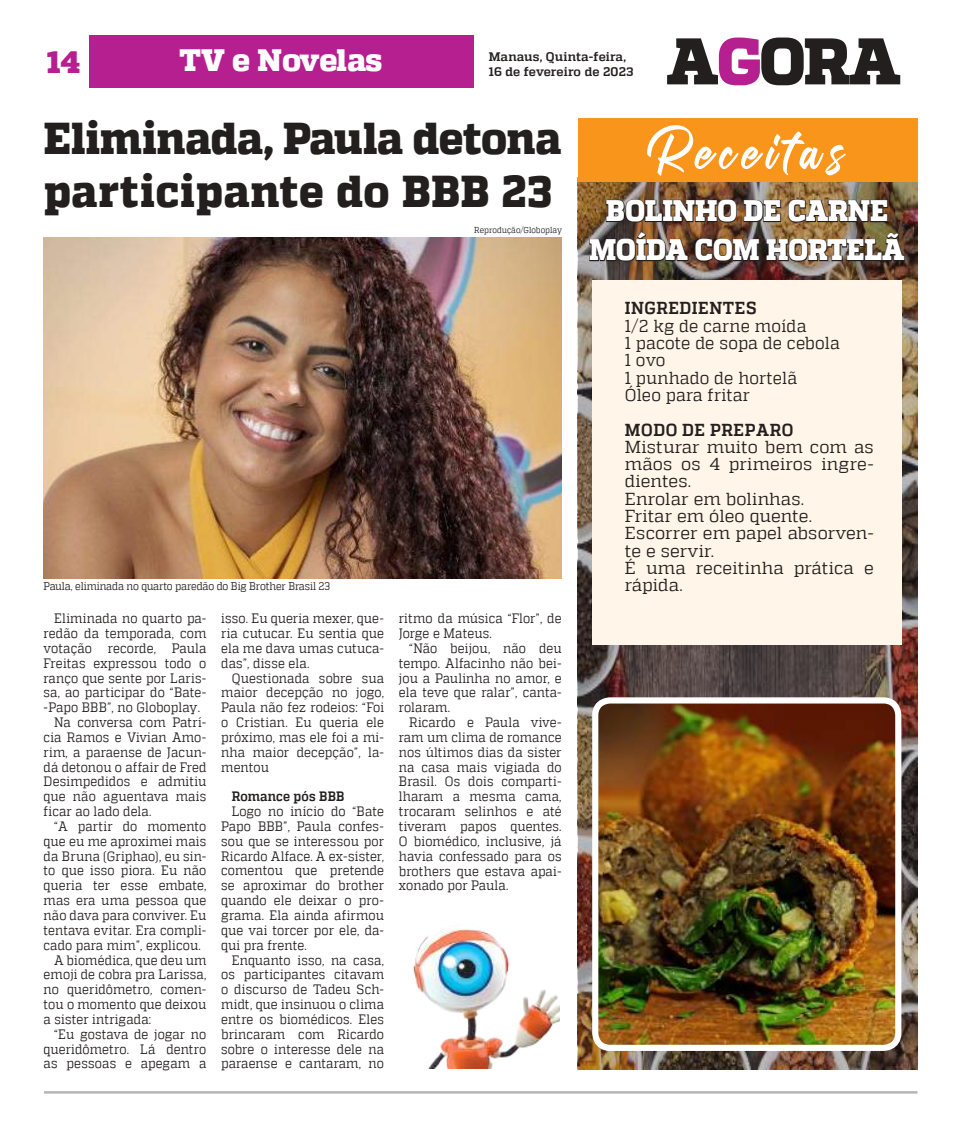
<style>
.page{position:relative;width:957px;height:1134px;background:#fff}
.page>*{position:absolute;margin:0;border:0;box-sizing:border-box;transform-origin:0 0}
.t1{font:800 44.5px/53.1px "MW Quadon";color:#241f1f;scale:.95 1}
.t2{font:800 30.88px "MW Quadon";color:#fff}
.t3{font:800 30.88px "MW Quadon";color:#b51f8f}
.t4{font:800 29.62px/39.1px "MW Quadon";letter-spacing:-.01em;color:#fff;text-align:center;scale:.95 1}
.t5{font:17.25px/17.2px "MW Quadon";letter-spacing:.01em;color:#241f1f}
.t6{font:17.25px/17.2px "MW Quadon";letter-spacing:.01em;color:#241f1f;scale:.95 1}
.t7{font:700 17.25px "MW Quadon";letter-spacing:.035em;color:#241f1f;scale:.95 1}
.t8{font:13.62px/14.9px "MW Quadon";letter-spacing:.01em;color:#241f1f;text-align:justify;scale:.9 1}
.t9{font:700 13.62px "MW Quadon";letter-spacing:.01em;color:#241f1f;scale:.9 1}
.t10{font:700 12.38px "MW Quadon";letter-spacing:.01em;color:#241f1f}
.t11{font:11.12px "MW Quadon";letter-spacing:-.015em;color:#241f1f;scale:.9 1}
.t12{font:8.62px "MW Quadon";letter-spacing:.01em;color:#241f1f;scale:.9 1}
</style>
<div class="page">
<img style="left:413px;top:928px;width:146px;height:140px">
<div style="left:89px;top:35px;width:384px;height:53px;background:#b51f8f"></div>
<svg style="left:667px;top:38px;width:233px;height:47px"></svg>
<hr style="left:44px;top:1091px;width:873px;height:2px;background:#b5b5b6">
<img style="left:44px;top:237px;width:517px;height:342px">
<img style="left:578px;top:182px;width:339px;height:887px">
<img style="left:595px;top:700px;width:303px;height:348px">
<div style="left:592px;top:697px;width:309px;height:354px;border:6px solid #fff;border-radius:15px"></div>
<svg style="left:605px;top:199px;width:132px;height:24px;background:#5b4333"></svg>
<img style="left:743px;top:195px;width:145px;height:28px">
<img style="left:588px;top:231px;width:317px;height:31px">
<div style="left:592px;top:280px;width:309px;height:365px;background:#fff5e8"></div>
<div style="left:578px;top:119px;width:339px;height:63px;background:#f9951b"></div>
<svg style="left:647px;top:125px;width:199px;height:51px"></svg>
<h2 class="t3" style="left:47px;top:44px;width:35px">14</h2>
<h2 class="t2" style="left:180px;top:42px;width:204px">TV e Novelas</h2>
<p class="t10" style="left:489px;top:50px;width:139px">Manaus, Quinta-feira,</p>
<p class="t10" style="left:489px;top:64px;width:146px">16 de fevereiro de 2023</p>
<h1 class="t1" style="left:44px;top:113px;width:546px">Eliminada, Paula detona participante do BBB 23</h1>
<p class="t12" style="left:474px;top:225px;width:99px">Reprodução/Globoplay</p>
<p class="t11" style="left:44px;top:580px;width:320px">Paula, eliminada no quarto paredão do Big Brother Brasil 23</p>
<p class="t8" style="left:54px;top:611px;width:171px">Eliminada no quarto pa-</p>
<p class="t8" style="left:44px;top:626px;width:182px">redão da temporada, com</p>
<p class="t8" style="left:44px;top:640px;width:182px">votação recorde, Paula</p>
<p class="t8" style="left:44px;top:655px;width:182px">Freitas expressou todo o</p>
<p class="t8" style="left:44px;top:670px;width:182px">ranço que sente por Laris-</p>
<p class="t8" style="left:44px;top:685px;width:182px">sa, ao participar do “Bate-</p>
<p class="t8" style="left:44px;top:700px;width:175px">-Papo BBB”, no Globoplay.</p>
<p class="t8" style="left:54px;top:715px;width:171px">Na conversa com Patrí-</p>
<p class="t8" style="left:44px;top:730px;width:182px">cia Ramos e Vivian Amo-</p>
<p class="t8" style="left:44px;top:744px;width:182px">rim, a paraense de Jacun-</p>
<p class="t8" style="left:44px;top:759px;width:182px">dá detonou o affair de Fred</p>
<p class="t8" style="left:44px;top:774px;width:182px">Desimpedidos e admitiu</p>
<p class="t8" style="left:44px;top:789px;width:182px">que não aguentava mais</p>
<p class="t8" style="left:44px;top:804px;width:121px">ficar ao lado dela.</p>
<p class="t8" style="left:54px;top:819px;width:171px">“A partir do momento</p>
<p class="t8" style="left:44px;top:833px;width:182px">que eu me aproximei mais</p>
<p class="t8" style="left:44px;top:848px;width:182px">da Bruna (Griphao), eu sin-</p>
<p class="t8" style="left:44px;top:863px;width:182px">to que isso piora. Eu não</p>
<p class="t8" style="left:44px;top:878px;width:182px">queria ter esse embate,</p>
<p class="t8" style="left:44px;top:893px;width:182px">mas era uma pessoa que</p>
<p class="t8" style="left:44px;top:908px;width:182px">não dava para conviver. Eu</p>
<p class="t8" style="left:44px;top:922px;width:182px">tentava evitar. Era compli-</p>
<p class="t8" style="left:44px;top:937px;width:176px">cado para mim”, explicou.</p>
<p class="t8" style="left:54px;top:952px;width:171px">A biomédica, que deu um</p>
<p class="t8" style="left:44px;top:967px;width:182px">emoji de cobra pra Larissa,</p>
<p class="t8" style="left:44px;top:982px;width:182px">no queridômetro, comen-</p>
<p class="t8" style="left:44px;top:997px;width:182px">tou o momento que deixou</p>
<p class="t8" style="left:44px;top:1011px;width:121px">a sister intrigada:</p>
<p class="t8" style="left:54px;top:1026px;width:171px">“Eu gostava de jogar no</p>
<p class="t8" style="left:44px;top:1041px;width:182px">queridômetro. Lá dentro</p>
<p class="t8" style="left:44px;top:1056px;width:182px">as pessoas e apegam a</p>
<p class="t8" style="left:221px;top:611px;width:182px">isso. Eu queria mexer, que&shy;ria cutucar. Eu sentia que ela me dava umas cutuca&shy;das”, disse ela.</p>
<p class="t8" style="left:221px;top:670px;width:182px;text-indent:10px">Questionada sobre sua maior decepção no jogo, Paula não fez rodeios: “Foi o Cristian. Eu queria ele próximo, mas ele foi a mi&shy;nha maior decepção”, la&shy;mentou</p>
<p class="t9" style="left:232px;top:789px;width:127px">Romance pós BBB</p>
<p class="t8" style="left:221px;top:804px;width:182px;text-indent:10px">Logo no início do “Bate Papo BBB”, Paula confes&shy;sou que se interessou por Ricardo Alface. A ex-sister, comentou que pretende se aproximar do brother quando ele deixar o pro&shy;grama. Ela ainda afirmou que vai torcer por ele, da&shy;qui pra frente.</p>
<p class="t8" style="left:221px;top:952px;width:182px;text-indent:10px">Enquanto isso, na casa, os participantes citavam o discurso de Tadeu Sch&shy;midt, que insinuou o clima entre os biomédicos. Eles brincaram com Ricardo sobre o interesse dele na paraense e cantaram, no</p>
<p class="t8" style="left:399px;top:611px;width:182px">ritmo da música “Flor”, de<br>Jorge e Mateus.</p>
<p class="t8" style="left:399px;top:641px;width:182px;text-indent:10px">“Não beijou, não deu tempo. Alfacinho não bei&shy;jou a Paulinha no amor, e ela teve que ralar”, canta&shy;rolaram.</p>
<p class="t8" style="left:399px;top:715px;width:182px;text-indent:10px">Ricardo e Paula vive&shy;ram um clima de romance nos últimos dias da sister na casa mais vigiada do Brasil. Os dois comparti&shy;lharam a mesma cama, trocaram selinhos e até tiveram papos quentes.<br>O biomédico, inclusive, já havia confessado para os brothers que estava apai&shy;xonado por Paula.</p>
<h3 class="t4" style="left:589px;top:192px;width:333px">BOLINHO DE CARNE<br>MOÍDA COM HORTELÃ</h3>
<p class="t7" style="left:625px;top:298px;width:140px">INGREDIENTES</p>
<p class="t6" style="left:625px;top:317px;width:228px">1/2 kg de carne moída<br>1 pacote de sopa de cebola<br>1 ovo<br>1 punhado de hortelã<br>Óleo para fritar</p>
<p class="t7" style="left:625px;top:419px;width:179px">MODO DE PREPARO</p>
<p class="t5" style="left:625px;top:438px;width:250px">Misturar muito bem com as mãos os 4 primeiros ingre&shy;dientes.<br>Enrolar em bolinhas.<br>Fritar em óleo quente.<br>Escorrer em papel absorven&shy;te e servir.<br>É uma receitinha prática e rápida.</p>
</div>
